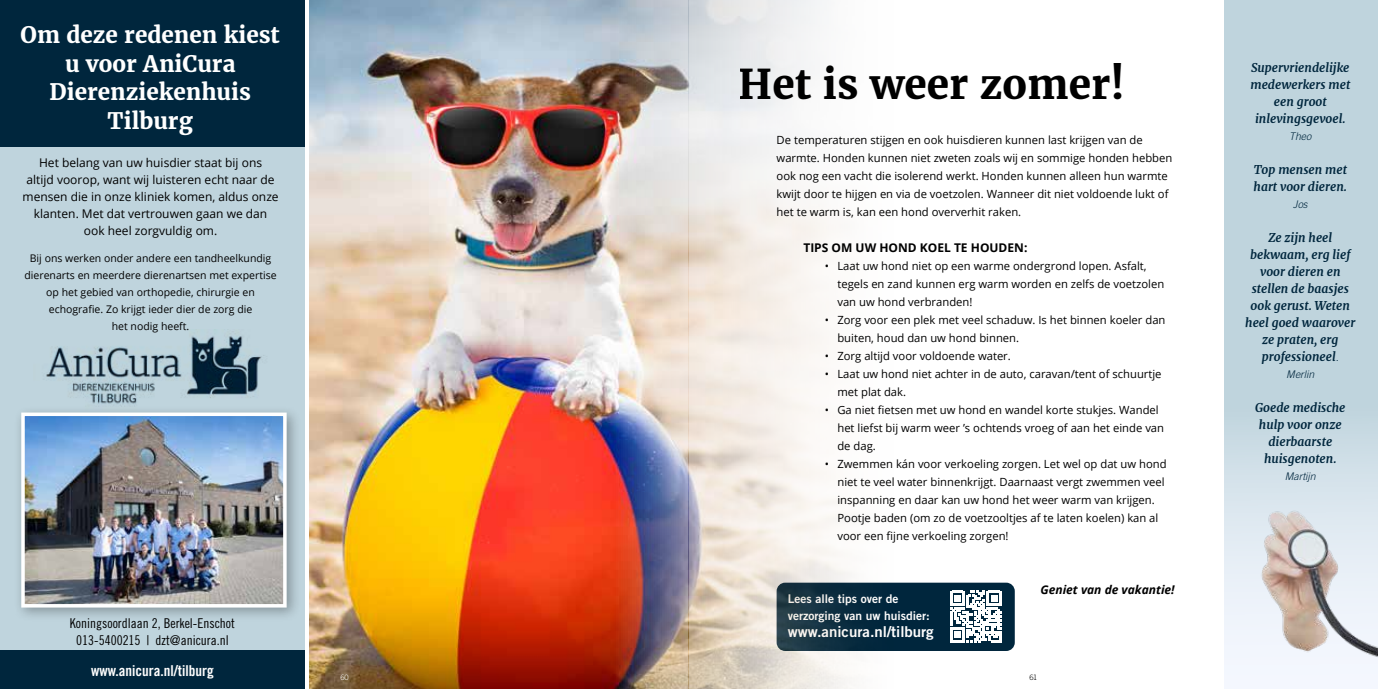
<style>
.page{position:relative;width:1378px;height:689px;background:#fff}
.page>*{position:absolute;margin:0;border:0;box-sizing:border-box;transform-origin:0 0}
.t1{font:700 40.5px "Merriweather";color:#000}
.t2{font:700 22.5px/28.5px "Merriweather";color:#fff;text-align:center}
.t3{font:15px "Trade Gothic LT Std Bd Cn 20";color:#fff}
.t4{font:15px "Trade Gothic LT Std Bd 2";color:#fff}
.t5{font:13.5px/17px "Trade Gothic LT Std Cn 18";color:#000;text-align:center}
.t6{font:italic 700 12px/17px "Merriweather";color:#00263d;text-align:center}
.t7{font:12px/17px "Open Sans";color:#000;text-align:center}
.t8{font:12px/17px "Trade Gothic LT Std Bd 2";color:#fff}
.t9{font:700 12px "Open Sans";color:#000}
.t10{font:italic 700 12px "Open Sans";color:#000}
.t11{font:11.25px/18px "Open Sans";color:#000}
.t12{font:10.5px/17px "Open Sans";color:#000;text-align:center}
.t13{font:italic 300 10.5px "Trade Gothic LT Std";color:#00263d}
.t14{font:300 7.5px "Trade Gothic LT Std";color:#fff}
.t15{font:300 7.5px "Trade Gothic LT Std";color:#000}
.s1{font-family:"Trade Gothic LT Std";font-weight:300;font-size:10.5px}
</style>
<div class="page">
<div style="left:0;top:0;width:304px;height:689px;background:#bfd4dd"></div>
<div style="left:13px;top:405px;width:288px;height:217px;background:#000;opacity:.3"></div>
<img style="left:26px;top:417px;width:256px;height:185px">
<div style="left:21px;top:412px;width:266px;height:195px;border:4px solid #fff"></div>
<img style="left:34px;top:333px;width:241px;height:77px">
<div style="left:0;top:0;width:304px;height:146px;background:#00263d"></div>
<div style="left:0;top:651px;width:304px;height:38px;background:#00263d"></div>
<img style="left:310px;top:0;width:590px;height:689px">
<div style="left:1224px;top:0;width:154px;height:689px;background:#bfd4dd"></div>
<div style="left:1224px;top:439px;width:154px;height:49px;background:#d0dfe8"></div>
<img style="left:1224px;top:488px;width:154px;height:201px">
<svg style="left:776px;top:583px;width:239px;height:68px;background:#0c2e41"></svg>
<svg style="left:950px;top:591px;width:51px;height:51px"></svg>
<h2 class="t2" style="left:21px;top:21px;width:261px">Om deze redenen kiest u voor AniCura<br>Dierenziekenhuis<br>Tilburg</h2>
<p class="t7" style="left:23px;top:153px;width:258px">Het belang van uw huisdier staat bij ons<br>altijd voorop, want wij luisteren echt naar de mensen die in onze kliniek komen, aldus onze klanten. Met dat vertrouwen gaan we dan ook heel zorgvuldig om.</p>
<p class="t12" style="left:24px;top:249px;width:254px">Bij ons werken onder andere een tandheelkundig dierenarts en meerdere dierenartsen met expertise op het gebied van orthopedie, chirurgie en echografie. Zo krijgt ieder dier de zorg die<br>het nodig heeft.</p>
<p class="t5" style="left:70px;top:614px;width:166px">Koningsoordlaan 2, Berkel-Enschot<br>013-5400215 | dzt@anicura.nl</p>
<h3 class="t3" style="left:91px;top:662px;width:124px">www.anicura.nl/tilburg</h3>
<h1 class="t1" style="left:739px;top:60px;width:387px">Het is weer zomer!</h1>
<p class="t11" style="left:776px;top:130px;width:397px">De temperaturen stijgen en ook huisdieren kunnen last krijgen van de warmte. Honden kunnen niet zweten zoals wij en sommige honden hebben ook nog een vacht die isolerend werkt. Honden kunnen alleen hun warmte kwijt door te hijgen en via de voetzolen. Wanneer dit niet voldoende lukt of het te warm is, kan een hond oververhit raken.</p>
<p class="t9" style="left:803px;top:239px;width:225px">TIPS OM UW HOND KOEL TE HOUDEN:</p>
<p class="t11" style="left:837px;top:256px;width:328px;text-indent:-13px">• Laat uw hond niet op een warme ondergrond lopen. Asfalt, tegels en zand kunnen erg warm worden en zelfs de voetzolen van uw hond verbranden!</p>
<p class="t11" style="left:837px;top:310px;width:330px;text-indent:-13px">• Zorg voor een plek met veel schaduw. Is het binnen koeler dan buiten, houd dan uw hond binnen.</p>
<p class="t11" style="left:824px;top:346px;width:188px">• Zorg altijd voor voldoende water.</p>
<p class="t11" style="left:837px;top:364px;width:326px;text-indent:-13px">• Laat uw hond niet achter in de auto, caravan/tent of schuurtje met plat dak.</p>
<p class="t11" style="left:837px;top:400px;width:328px;text-indent:-13px">• Ga niet fietsen met uw hond en wandel korte stukjes. Wandel het liefst bij warm weer ’s ochtends vroeg of aan het einde van de dag.</p>
<p class="t11" style="left:837px;top:454px;width:331px;text-indent:-13px">• Zwemmen kán voor verkoeling zorgen. Let wel op dat uw hond niet te veel water binnenkrijgt. Daarnaast vergt zwemmen veel inspanning en daar kan uw hond het weer warm van krijgen.<br>Pootje baden (om zo de voetzooltjes af te laten koelen) kan al voor een fijne verkoeling zorgen!</p>
<p class="t8" style="left:788px;top:590px;width:143px">Lees alle tips over de verzorging van uw huisdier:</p>
<h3 class="t4" style="left:788px;top:622px;width:147px">www.anicura.nl/tilburg</h3>
<p class="t10" style="left:1040px;top:581px;width:136px">Geniet van de vakantie!</p>
<p class="t14" style="left:340px;top:672px;width:10px">60</p>
<p class="t15" style="left:1029px;top:672px;width:9px">61</p>
<p class="t6" style="left:1250px;top:59px;width:101px">Supervriendelijke medewerkers met een groot inlevingsgevoel.</p>
<p class="t13" style="left:1289px;top:130px;width:24px">Theo</p>
<p class="t6" style="left:1253px;top:161px;width:95px;text-align:left">Top mensen met hart voor dieren.</p>
<p class="t13" style="left:1293px;top:198px;width:16px">Jos</p>
<p class="t6" style="left:1245px;top:229px;width:112px">Ze zijn heel bekwaam, erg lief voor dieren en stellen de baasjes ook gerust. Weten heel goed waarover ze praten, erg professioneel<span class="s1">.</span></p>
<p class="t13" style="left:1286px;top:368px;width:29px">Merlin</p>
<p class="t6" style="left:1255px;top:399px;width:92px">Goede medische hulp voor onze dierbaarste huisgenoten.</p>
<p class="t13" style="left:1285px;top:470px;width:32px">Martijn</p>
</div>
